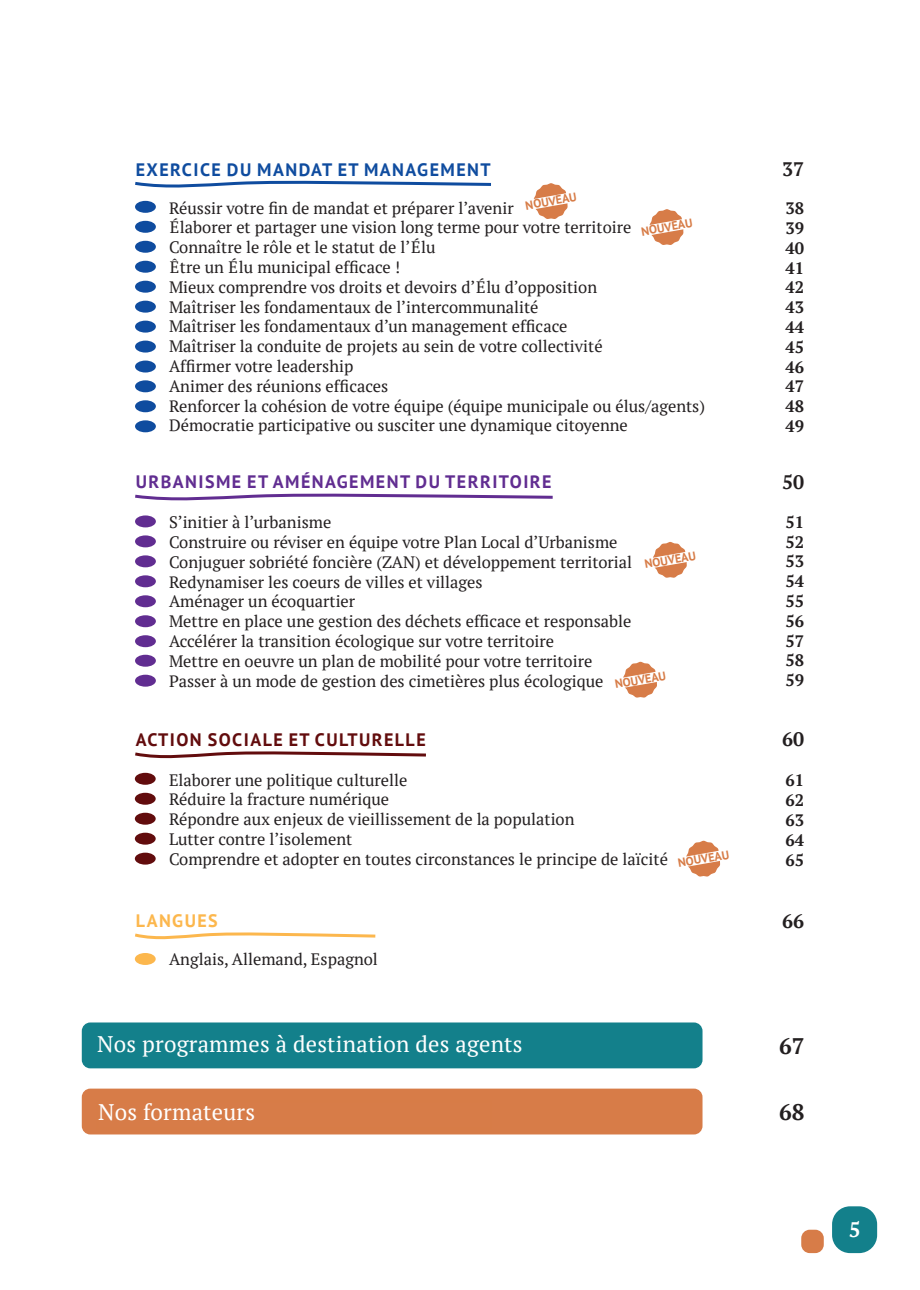
<style>
.page{position:relative;width:920px;height:1290px;background:#fff}
.page>*{position:absolute;margin:0;border:0;box-sizing:border-box;transform-origin:0 0}
.t1{font:22.5px "PT Serif";letter-spacing:.01em;color:#fff}
.t2{font:700 22.5px "PT Serif";color:#231f20}
.t3{font:700 21px "PT Serif";color:#fff}
.t4{font:700 19.5px "PT Serif";color:#231f20}
.t5{font:700 18px "PT Sans";letter-spacing:.08em;color:#612d91}
.t6{font:700 18px "PT Sans";letter-spacing:.08em;color:#0f4c9f}
.t7{font:700 18px "PT Sans";letter-spacing:.08em;color:#620c0d}
.t8{font:700 18px "PT Sans";letter-spacing:.08em;color:#fcb74d}
.t9{font:16.5px/19.8px "PT Serif";color:#231f20}
.t10{font:700 16.5px/19.8px "PT Serif";color:#231f20;text-align:justify}
.t11{font:700 12px "PT Sans";color:#d77c47}
</style>
<div class="page">
<div style="left:832px;top:1206px;width:45px;height:47px;background:#13808b;border-radius:18px"></div>
<div style="left:801px;top:1230px;width:23px;height:23px;background:#d77c48;border-radius:9px"></div>
<div style="left:135px;top:241px;width:21px;height:12px;background:#0f4c9f;border-radius:50%"></div>
<div style="left:135px;top:221px;width:21px;height:12px;background:#0f4c9f;border-radius:50%"></div>
<div style="left:135px;top:201px;width:21px;height:12px;background:#0f4c9f;border-radius:50%"></div>
<div style="left:135px;top:301px;width:21px;height:12px;background:#0f4c9f;border-radius:50%"></div>
<div style="left:135px;top:281px;width:21px;height:12px;background:#0f4c9f;border-radius:50%"></div>
<div style="left:135px;top:261px;width:21px;height:12px;background:#0f4c9f;border-radius:50%"></div>
<div style="left:135px;top:341px;width:21px;height:12px;background:#0f4c9f;border-radius:50%"></div>
<div style="left:135px;top:380px;width:21px;height:12px;background:#0f4c9f;border-radius:50%"></div>
<div style="left:135px;top:321px;width:21px;height:12px;background:#0f4c9f;border-radius:50%"></div>
<div style="left:135px;top:361px;width:21px;height:11px;background:#0f4c9f;border-radius:50%"></div>
<div style="left:135px;top:400px;width:21px;height:12px;background:#0f4c9f;border-radius:50%"></div>
<div style="left:135px;top:555px;width:21px;height:12px;background:#612d91;border-radius:50%"></div>
<div style="left:135px;top:535px;width:21px;height:12px;background:#612d91;border-radius:50%"></div>
<div style="left:135px;top:515px;width:21px;height:12px;background:#612d91;border-radius:50%"></div>
<div style="left:135px;top:615px;width:21px;height:12px;background:#612d91;border-radius:50%"></div>
<div style="left:135px;top:595px;width:21px;height:12px;background:#612d91;border-radius:50%"></div>
<div style="left:135px;top:575px;width:21px;height:12px;background:#612d91;border-radius:50%"></div>
<div style="left:135px;top:635px;width:21px;height:12px;background:#612d91;border-radius:50%"></div>
<div style="left:135px;top:813px;width:21px;height:12px;background:#620c0d;border-radius:50%"></div>
<div style="left:135px;top:793px;width:21px;height:12px;background:#620c0d;border-radius:50%"></div>
<div style="left:135px;top:773px;width:21px;height:12px;background:#620c0d;border-radius:50%"></div>
<div style="left:135px;top:833px;width:21px;height:12px;background:#620c0d;border-radius:50%"></div>
<svg style="left:135px;top:180px;width:356px;height:8px"></svg>
<svg style="left:135px;top:493px;width:418px;height:8px"></svg>
<svg style="left:135px;top:751px;width:291px;height:8px"></svg>
<svg style="left:135px;top:932px;width:241px;height:8px"></svg>
<div style="left:135px;top:420px;width:21px;height:12px;background:#0f4c9f;border-radius:50%"></div>
<div style="left:135px;top:853px;width:21px;height:12px;background:#620c0d;border-radius:50%"></div>
<div style="left:135px;top:655px;width:21px;height:12px;background:#612d91;border-radius:50%"></div>
<div style="left:135px;top:675px;width:21px;height:12px;background:#612d91;border-radius:50%"></div>
<div style="left:82px;top:1088px;width:620px;height:46px;background:#d77c48;border-radius:9px"></div>
<div style="left:82px;top:1022px;width:620px;height:46px;background:#13808b;border-radius:9px"></div>
<svg style="left:533px;top:183px;width:35px;height:36px"></svg>
<svg style="left:649px;top:209px;width:35px;height:36px"></svg>
<svg style="left:623px;top:541px;width:64px;height:157px"></svg>
<svg style="left:686px;top:840px;width:35px;height:37px"></svg>
<div style="left:135px;top:953px;width:21px;height:12px;background:#fcb74d;border-radius:50%"></div>
<p class="t6" style="left:136px;top:158px;width:356px">EXERCICE DU MANDAT ET MANAGEMENT</p>
<p class="t4" style="left:782px;top:156px;width:24px">37</p>
<p class="t10" style="left:785px;top:198px;width:20px">38<br>39<br>40<br>41<br>42<br>43<br>44<br>45<br>46<br>47<br>48<br>49</p>
<p class="t11" style="left:524px;top:198px;width:53px;rotate:-10deg">NOUVEAU</p>
<p class="t9" style="left:169px;top:198px;width:538px">Réussir votre fin de mandat et préparer l’avenir<br>Élaborer et partager une vision long terme pour votre territoire Connaître le rôle et le statut de l’Élu<br>Être un Élu municipal efficace !<br>Mieux comprendre vos droits et devoirs d’Élu d’opposition<br>Maîtriser les fondamentaux de l’intercommunalité<br>Maîtriser les fondamentaux d’un management efficace<br>Maîtriser la conduite de projets au sein de votre collectivité<br>Affirmer votre leadership<br>Animer des réunions efficaces<br>Renforcer la cohésion de votre équipe (équipe municipale ou élus/agents)<br>Démocratie participative ou susciter une dynamique citoyenne</p>
<p class="t11" style="left:640px;top:224px;width:53px;rotate:-10deg">NOUVEAU</p>
<p class="t5" style="left:136px;top:470px;width:417px">URBANISME ET AMÉNAGEMENT DU TERRITOIRE</p>
<p class="t4" style="left:782px;top:469px;width:24px">50</p>
<p class="t10" style="left:785px;top:512px;width:20px">51<br>52<br>53<br>54<br>55<br>56<br>57<br>58<br>59</p>
<p class="t9" style="left:169px;top:512px;width:465px">S’initier à l’urbanisme<br>Construire ou réviser en équipe votre Plan Local d’Urbanisme Conjuguer sobriété foncière (ZAN) et développement territorial Redynamiser les coeurs de villes et villages<br>Aménager un écoquartier<br>Mettre en place une gestion des déchets efficace et responsable Accélérer la transition écologique sur votre territoire<br>Mettre en oeuvre un plan de mobilité pour votre territoire Passer à un mode de gestion des cimetières plus écologique</p>
<p class="t11" style="left:643px;top:556px;width:53px;rotate:-10deg">NOUVEAU</p>
<p class="t11" style="left:614px;top:676px;width:53px;rotate:-10deg">NOUVEAU</p>
<p class="t7" style="left:136px;top:728px;width:291px">ACTION SOCIALE ET CULTURELLE</p>
<p class="t4" style="left:782px;top:726px;width:24px">60</p>
<p class="t10" style="left:785px;top:770px;width:20px">61<br>62<br>63<br>64<br>65</p>
<p class="t9" style="left:169px;top:769px;width:500px">Elaborer une politique culturelle<br>Réduire la fracture numérique<br>Répondre aux enjeux de vieillissement de la population<br>Lutter contre l’isolement<br>Comprendre et adopter en toutes circonstances le principe de laïcité</p>
<p class="t11" style="left:677px;top:855px;width:53px;rotate:-10deg">NOUVEAU</p>
<p class="t8" style="left:136px;top:909px;width:84px">LANGUES</p>
<p class="t4" style="left:782px;top:908px;width:24px">66</p>
<p class="t9" style="left:169px;top:949px;width:210px">Anglais, Allemand, Espagnol</p>
<h1 class="t1" style="left:97px;top:1029px;width:427px">Nos programmes à destination des agents</h1>
<h1 class="t2" style="left:779px;top:1031px;width:27px">67</h1>
<h1 class="t1" style="left:98px;top:1097px;width:159px">Nos formateurs</h1>
<h1 class="t2" style="left:779px;top:1097px;width:27px">68</h1>
<p class="t3" style="left:849px;top:1216px;width:13px">5</p>
</div>
